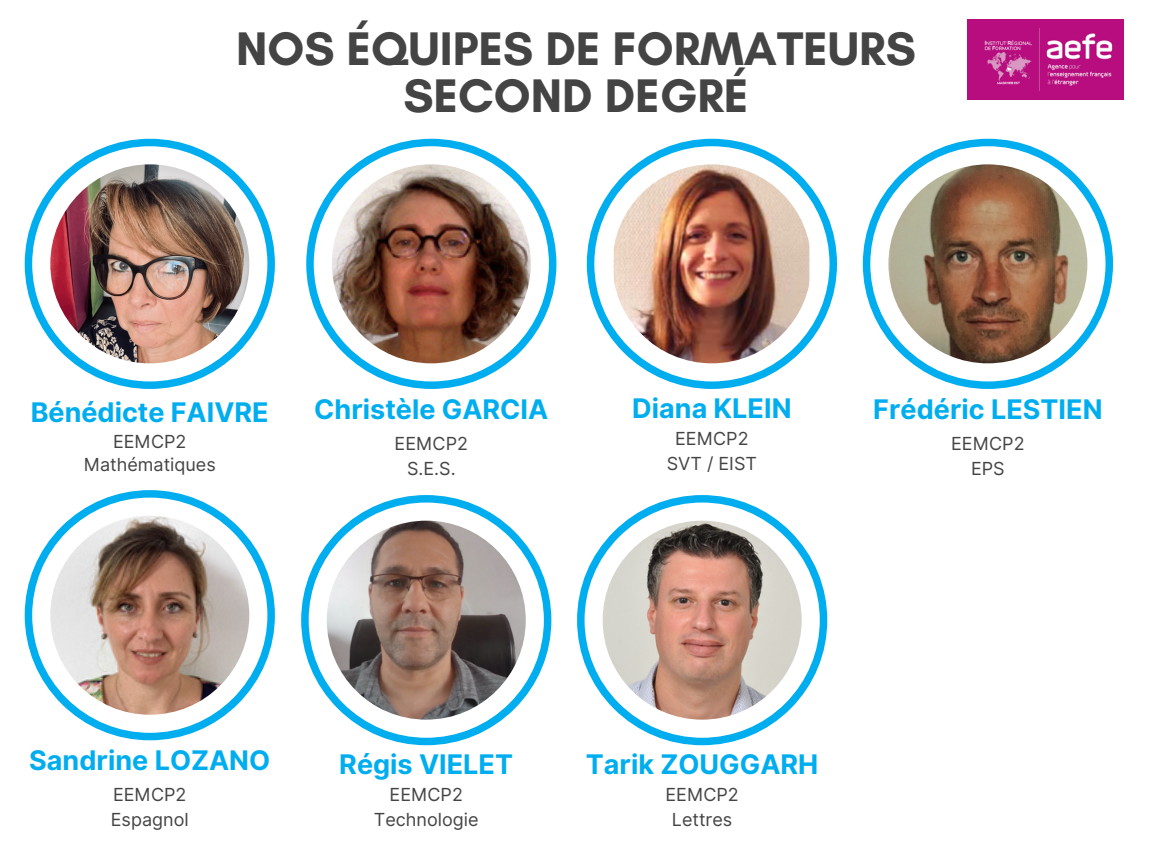
<style>
.page{position:relative;width:1152px;height:864px;background:#fff}
.page>*{position:absolute;margin:0;border:0;box-sizing:border-box;transform-origin:0 0}
.t1{font:700 48px "Glacial Indifference";color:#444}
.t2{font:700 27px "Inter";color:#00adef}
.t3{font:18px "Inter";color:#444}
</style>
<div class="page">
<img style="left:967px;top:19px;width:157px;height:80px">
<svg style="left:587px;top:139px;width:250px;height:250px"></svg>
<img style="left:612px;top:164px;width:199px;height:199px;border-radius:50%">
<svg style="left:577px;top:495px;width:250px;height:250px"></svg>
<img style="left:603px;top:521px;width:199px;height:199px;border-radius:50%">
<svg style="left:25px;top:490px;width:250px;height:250px"></svg>
<img style="left:50px;top:516px;width:199px;height:199px;border-radius:50%">
<svg style="left:301px;top:495px;width:250px;height:250px"></svg>
<img style="left:327px;top:521px;width:199px;height:199px;border-radius:50%">
<svg style="left:863px;top:139px;width:250px;height:250px"></svg>
<img style="left:888px;top:164px;width:199px;height:199px;border-radius:50%">
<svg style="left:306px;top:139px;width:250px;height:250px"></svg>
<img style="left:332px;top:164px;width:199px;height:199px;border-radius:50%">
<svg style="left:25px;top:139px;width:250px;height:250px"></svg>
<img style="left:50px;top:164px;width:199px;height:199px;border-radius:50%">
<p class="t1" style="left:236px;top:19px;width:681px">NOS ÉQUIPES DE FORMATEURS</p>
<p class="t1" style="left:403px;top:66px;width:347px">SECOND DEGRÉ</p>
<p class="t2" style="left:31px;top:396px;width:240px">Bénédicte FAIVRE</p>
<p class="t3" style="left:113px;top:431px;width:75px">EEMCP2</p>
<p class="t3" style="left:84px;top:453px;width:134px">Mathématiques</p>
<p class="t2" style="left:314px;top:393px;width:236px">Christèle GARCIA</p>
<p class="t3" style="left:395px;top:433px;width:75px">EEMCP2</p>
<p class="t3" style="left:407px;top:457px;width:50px">S.E.S.</p>
<p class="t2" style="left:632px;top:392px;width:161px">Diana KLEIN</p>
<p class="t3" style="left:675px;top:428px;width:75px">EEMCP2</p>
<p class="t3" style="left:667px;top:452px;width:92px">SVT / EIST</p>
<p class="t2" style="left:873px;top:393px;width:231px">Frédéric LESTIEN</p>
<p class="t3" style="left:951px;top:433px;width:75px">EEMCP2</p>
<p class="t3" style="left:971px;top:457px;width:35px">EPS</p>
<p class="t2" style="left:29px;top:744px;width:242px">Sandrine LOZANO</p>
<p class="t3" style="left:113px;top:784px;width:75px">EEMCP2</p>
<p class="t3" style="left:111px;top:809px;width:79px">Espagnol</p>
<p class="t2" style="left:339px;top:748px;width:175px">Régis VIELET</p>
<p class="t3" style="left:390px;top:784px;width:75px">EEMCP2</p>
<p class="t3" style="left:374px;top:809px;width:106px">Technologie</p>
<p class="t2" style="left:586px;top:748px;width:234px">Tarik ZOUGGARH</p>
<p class="t3" style="left:665px;top:784px;width:75px">EEMCP2</p>
<p class="t3" style="left:672px;top:809px;width:62px">Lettres</p>
</div>
